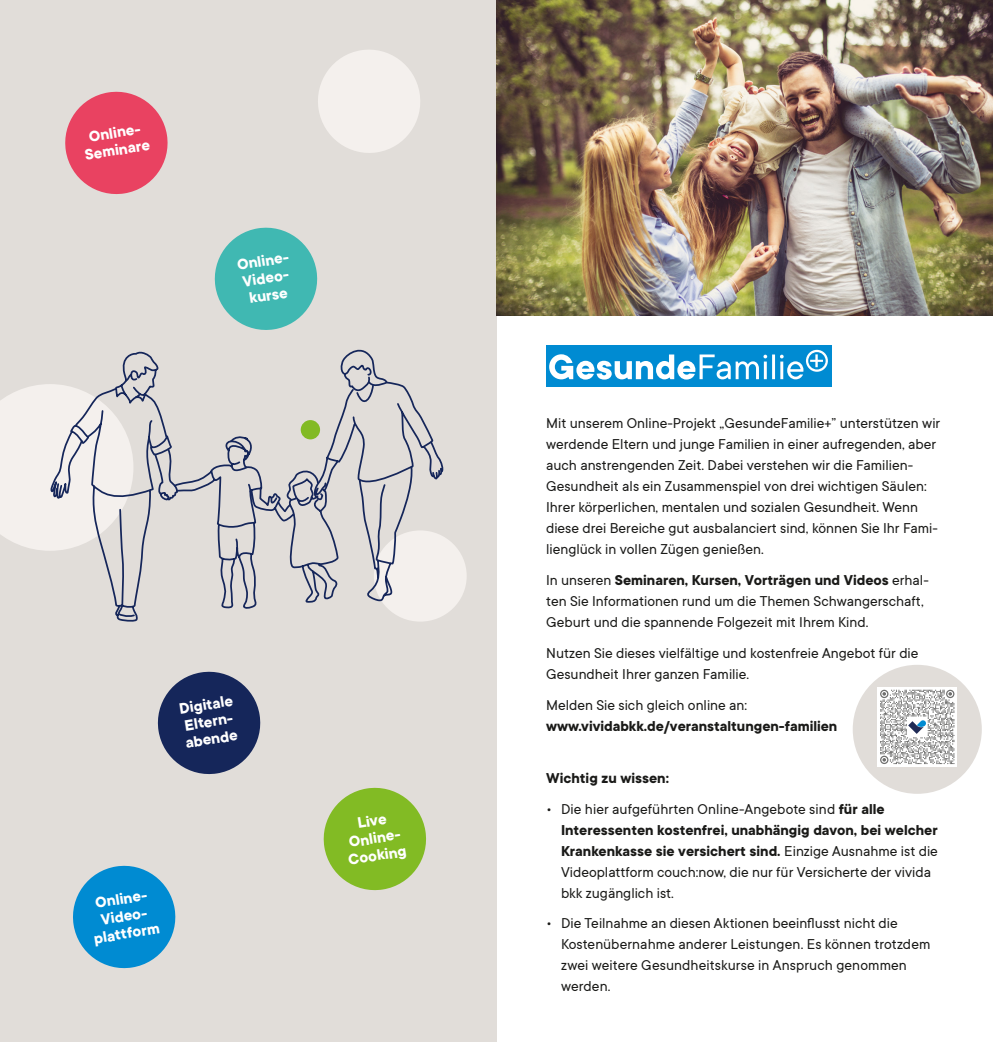
<style>
.page{position:relative;width:993px;height:1042px;background:#fff}
.page>*{position:absolute;margin:0;border:0;box-sizing:border-box;transform-origin:0 0}
.t1{font:700 16.8px/17.3px "TT Commons";color:#fff;text-align:center}
.t2{font:15.75px/21px "TT Commons";color:#1a1a18}
.t3{font:700 15.75px "TT Commons";color:#1a1a18}
.s1{font-weight:700}
</style>
<div class="page">
<div style="left:852px;top:665px;width:129px;height:129px;background:#e1ddd9;border-radius:50%"></div>
<div style="left:0;top:0;width:496px;height:1042px;background:#e1ddd9"></div>
<img style="left:496px;top:0;width:496px;height:316px">
<div style="left:877px;top:687px;width:79px;height:79px;background:#fff"></div>
<svg style="left:880px;top:689px;width:74px;height:75px"></svg>
<div style="left:545px;top:345px;width:286px;height:41px;background:#008bd2"></div>
<svg style="left:549px;top:350px;width:278px;height:29px"></svg>
<svg style="left:65px;top:91px;width:103px;height:103px"></svg>
<svg style="left:214px;top:227px;width:104px;height:103px"></svg>
<svg style="left:323px;top:787px;width:103px;height:104px"></svg>
<svg style="left:73px;top:865px;width:103px;height:104px"></svg>
<svg style="left:157px;top:671px;width:104px;height:104px"></svg>
<div style="left:374px;top:530px;width:92px;height:91px;background:#f4f0ed;border-radius:50%"></div>
<svg style="left:0;top:349px;width:443px;height:273px"></svg>
<svg style="left:318px;top:50px;width:102px;height:103px"></svg>
<p class="t1" style="left:81px;top:129px;width:67px;rotate:-9deg">Online-<br>Seminare</p>
<p class="t1" style="left:236px;top:256px;width:56px;text-align:left;rotate:-9deg">Online-<br>Video&shy;kurse</p>
<p class="t1" style="left:178px;top:699px;width:56px;text-align:justify;rotate:-9deg">Digitale Eltern&shy;abende</p>
<p class="t1" style="left:87px;top:895px;width:68px;rotate:-9deg">Online-<br>Video&shy;plattform</p>
<p class="t1" style="left:341px;top:816px;width:60px;rotate:-9deg">Live<br>Online-<br>Cooking</p>
<p class="t2" style="left:546px;top:412px;width:395px">Mit unserem Online-Projekt „GesundeFamilie+” unterstützen wir werdende Eltern und junge Familien in einer aufregenden, aber auch anstrengenden Zeit. Dabei verstehen wir die Familien-Gesundheit als ein Zusammenspiel von drei wichtigen Säulen:<br>Ihrer körperlichen, mentalen und sozialen Gesundheit. Wenn diese drei Bereiche gut ausbalanciert sind, können Sie Ihr Fami&shy;lienglück in vollen Zügen genießen.</p>
<p class="t2" style="left:546px;top:569px;width:384px">In unseren <span class="s1">Seminaren, Kursen, Vorträgen und Videos</span> erhal&shy;ten Sie Informationen rund um die Themen Schwangerschaft,<br>Geburt und die spannende Folgezeit mit Ihrem Kind.</p>
<p class="t2" style="left:546px;top:642px;width:374px">Nutzen Sie dieses vielfältige und kostenfreie Angebot für die<br>Gesundheit Ihrer ganzen Familie.</p>
<p class="t2" style="left:546px;top:694px;width:202px">Melden Sie sich gleich online an:</p>
<p class="t3" style="left:546px;top:715px;width:292px">www.vividabkk.de/veranstaltungen-familien</p>
<p class="t3" style="left:546px;top:767px;width:124px">Wichtig zu wissen:</p>
<p class="t2" style="left:561px;top:798px;width:378px;text-indent:-15px">• Die hier aufgeführten Online-Angebote sind <span class="s1">für alle Interessenten kostenfrei, unabhängig davon, bei welcher Krankenkasse sie versichert sind.</span> Einzige Ausnahme ist die Videoplattform couch:now, die nur für Versicherte der vivida bkk zugänglich ist.</p>
<p class="t2" style="left:561px;top:912px;width:371px;text-indent:-15px">• Die Teilnahme an diesen Aktionen beeinflusst nicht die Kostenübernahme anderer Leistungen. Es können trotzdem zwei weitere Gesundheitskurse in Anspruch genommen werden.</p>
</div>
